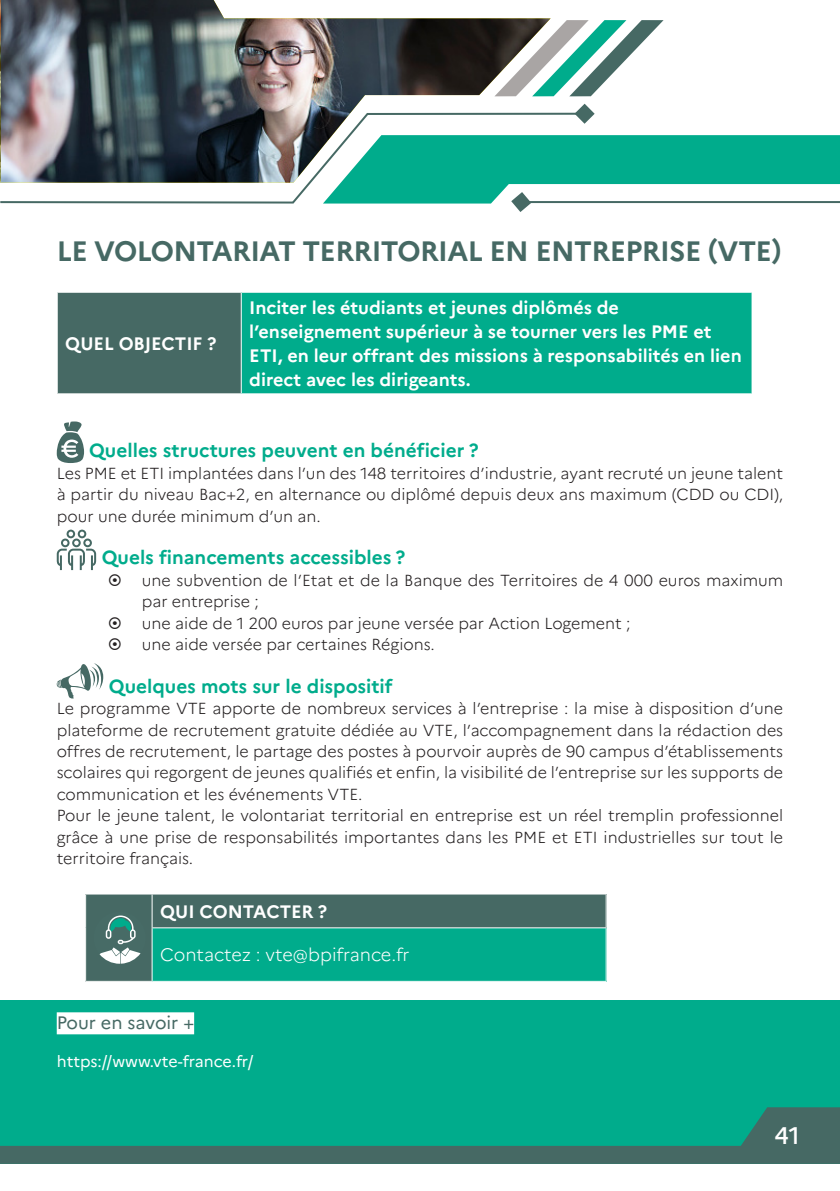
<style>
.page{position:relative;width:840px;height:1191px;background:#fff}
.page>*{position:absolute;margin:0;border:0;box-sizing:border-box;transform-origin:0 0}
.Style-Titre{font:700 28px "Marianne";letter-spacing:-.02em;color:#466964}
.t1{font:500 24px "Marianne";color:#fff}
.inter-vert{font:700 19px "Marianne";color:#00ac8c}
.Type_d_aide2{font:700 18px/24px "Marianne";color:#fff}
.Type_d_aide1{font:700 18px "Marianne";color:#fff}
.Contacts{font:300 18px "Marianne";color:#fff}
.liens_titre{font:18px "Marianne";color:#466964}
.texte_courant_2{font:300 16px/21.4px "Marianne";color:#231f20;text-align:justify}
.liens{font:16px "Marianne";color:#fff}
</style>
<div class="page">
<div style="left:0;top:1000px;width:839px;height:163px;background:#00ac8c"></div>
<svg style="left:0;top:1107px;width:839px;height:56px"></svg>
<img style="left:1px;top:0;width:549px;height:112px">
<svg style="left:576px;top:104px;width:18px;height:20px"></svg>
<img style="left:0;top:112px;width:582px;height:92px">
<svg style="left:323px;top:135px;width:516px;height:77px"></svg>
<hr style="left:525px;top:201px;width:314px;height:2px;background:#466964">
<svg style="left:494px;top:20px;width:169px;height:76px"></svg>
<div style="left:57px;top:1012px;width:137px;height:22px;background:#fff"></div>
<div style="left:57px;top:292px;width:184px;height:102px;background:#466964"></div>
<div style="left:241px;top:292px;width:510px;height:102px;background:#00ac8c"></div>
<hr style="left:57px;top:292px;width:184px;height:1px;background:#fff">
<hr style="left:57px;top:293px;width:1px;height:100px;background:#fff">
<hr style="left:241px;top:292px;width:511px;height:1px;background:#fff">
<hr style="left:240px;top:293px;width:1px;height:100px;background:#fff">
<hr style="left:57px;top:393px;width:184px;height:1px;background:#fff">
<hr style="left:241px;top:393px;width:511px;height:1px;background:#fff">
<svg style="left:57px;top:421px;width:27px;height:42px"></svg>
<svg style="left:56px;top:529px;width:41px;height:42px"></svg>
<svg style="left:57px;top:663px;width:46px;height:35px"></svg>
<div style="left:86px;top:894px;width:66px;height:87px;background:#466964"></div>
<div style="left:152px;top:894px;width:453px;height:34px;background:#466964"></div>
<div style="left:152px;top:928px;width:453px;height:53px;background:#00ac8c"></div>
<hr style="left:151px;top:894px;width:1px;height:33px;background:#fff">
<hr style="left:151px;top:927px;width:455px;height:1px;background:#fff">
<hr style="left:151px;top:928px;width:1px;height:53px;background:#fff">
<svg style="left:99px;top:915px;width:42px;height:48px"></svg>
<hr style="left:0;top:0;width:1px;height:182px;background:#fff101">
<p class="Style-Titre" style="left:57px;top:234px;width:726px">LE VOLONTARIAT TERRITORIAL EN ENTREPRISE (VTE)</p>
<p class="Type_d_aide1" style="left:65px;top:332px;width:153px">QUEL OBJECTIF ?</p>
<p class="Type_d_aide2" style="left:249px;top:295px;width:493px">Inciter les étudiants et jeunes diplômés de l’enseignement supérieur à se tourner vers les PME et ETI, en leur offrant des missions à responsabilités en lien direct avec les dirigeants.</p>
<p class="inter-vert" style="left:89px;top:439px;width:390px">Quelles structures peuvent en bénéficier ?</p>
<p class="texte_courant_2" style="left:57px;top:462px;width:727px">Les PME et ETI implantées dans l’un des 148 territoires d’industrie, ayant recruté un jeune talent à partir du niveau Bac+2, en alternance ou diplômé depuis deux ans maximum (CDD ou CDI), pour une durée minimum d’un an.</p>
<p class="inter-vert" style="left:102px;top:546px;width:305px">Quels financements accessibles ?</p>
<p class="texte_courant_2" style="left:142px;top:569px;width:642px">une subvention de l’Etat et de la Banque des Territoires de 4 000 euros maximum par entreprise ;</p>
<p class="texte_courant_2" style="left:142px;top:612px;width:490px">une aide de 1 200 euros par jeune versée par Action Logement ;</p>
<p class="texte_courant_2" style="left:142px;top:633px;width:294px">une aide versée par certaines Régions.</p>
<p class="inter-vert" style="left:109px;top:674px;width:285px">Quelques mots sur le dispositif</p>
<p class="texte_courant_2" style="left:57px;top:698px;width:727px">Le programme VTE apporte de nombreux services à l’entreprise : la mise à disposition d’une plateforme de recrutement gratuite dédiée au VTE, l’accompagnement dans la rédaction des offres de recrutement, le partage des postes à pourvoir auprès de 90 campus d’établissements scolaires qui regorgent de jeunes qualifiés et enfin, la visibilité de l’entreprise sur les supports de communication et les événements VTE.</p>
<p class="texte_courant_2" style="left:57px;top:805px;width:727px">Pour le jeune talent, le volontariat territorial en entreprise est un réel tremplin professionnel grâce à une prise de responsabilités importantes dans les PME et ETI industrielles sur tout le territoire français.</p>
<p class="Type_d_aide1" style="left:160px;top:900px;width:168px">QUI CONTACTER ?</p>
<p class="Contacts" style="left:160px;top:944px;width:251px">Contactez : vte@bpifrance.fr</p>
<p class="liens_titre" style="left:57px;top:1011px;width:139px">Pour en savoir +</p>
<p class="liens" style="left:57px;top:1051px;width:198px">https://www.vte-france.fr/</p>
<h2 class="t1" style="left:774px;top:1121px;width:27px">41</h2>
</div>
